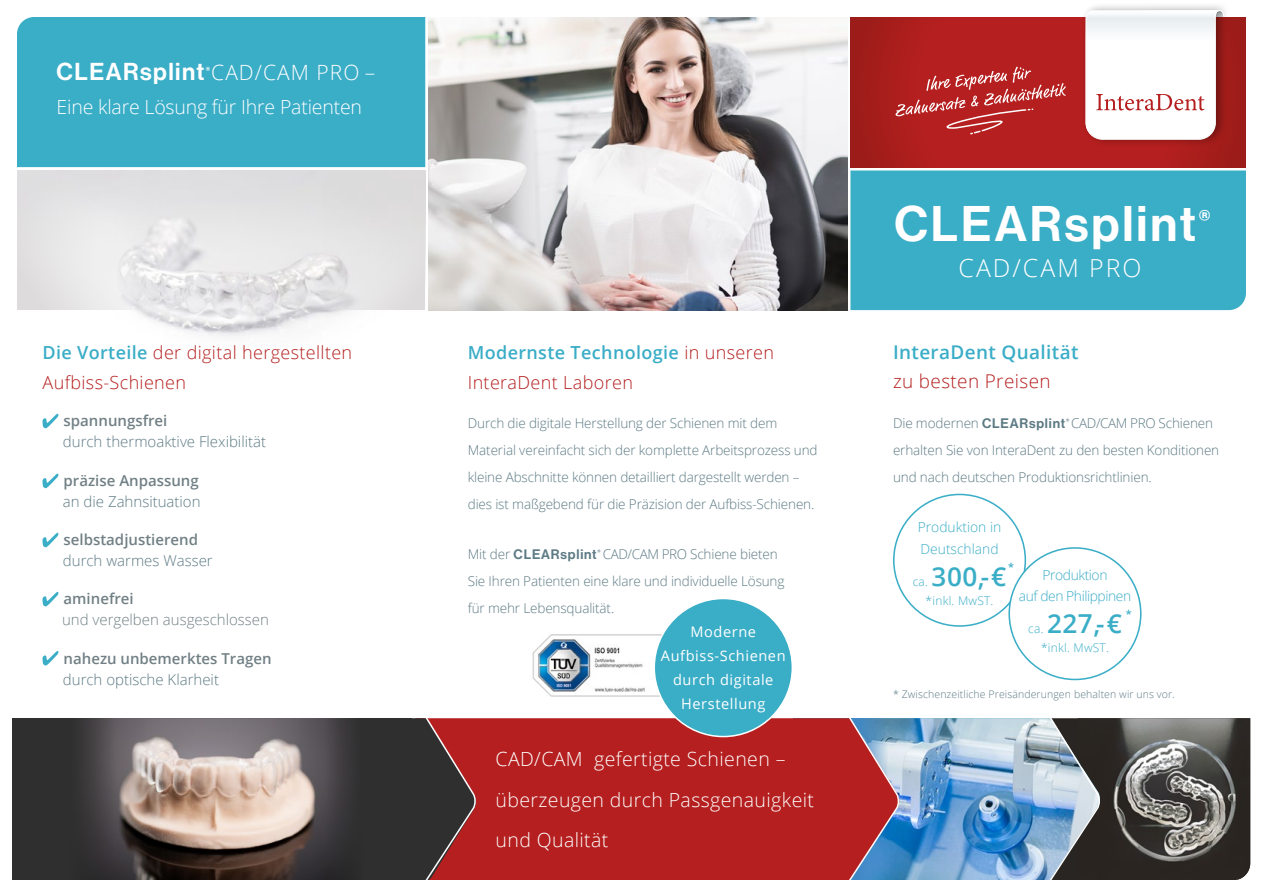
<style>
.page{position:relative;width:1263px;height:893px;background:#fff}
.page>*{position:absolute;margin:0;border:0;box-sizing:border-box;transform-origin:0 0}
.t1{font:49.05px "N Haas Grotesk DS Pro 65 Md";letter-spacing:.06em;color:#fff}
.t2{font:600 26.1px "Open Sans";letter-spacing:.02em;color:#3aadc7}
.t3{font:300 24.9px "Open Sans";letter-spacing:.08em;color:#fff}
.t4{font:24px "N Haas Grotesk DS Pro 65 Md";letter-spacing:.06em;color:#fff}
.t5{font:300 21px "Open Sans";letter-spacing:.05em;color:#fff}
.t6{font:300 19.5px/40.5px "Open Sans";letter-spacing:.02em;color:#fff}
.t7{font:300 19.5px "Open Sans";letter-spacing:-.01em;color:#fff}
.t8{font:600 18.9px "Open Sans";letter-spacing:.02em;color:#3aadc7}
.t9{font:300 18.9px "Open Sans";letter-spacing:.02em;color:#b51f1f}
.t10{font:300 18px/30px "Open Sans";letter-spacing:.02em;color:#b51f1f}
.t11{font:300 15px "Open Sans";color:#5c7a84}
.t12{font:600 15px "Open Sans";color:#718085}
.t13{font:300 15px "Open Sans";color:#718085}
.t14{font:14.55px/24px "Open Sans";letter-spacing:.04em;color:#fff;text-align:center}
.t15{font:300 13.8px/21.5px "Open Sans";letter-spacing:-.03em;color:#3aadc7;text-align:center}
.t16{font:300 13.8px/21.5px "Open Sans";color:#3aadc7}
.t17{font:300 13.5px/27px "Open Sans";letter-spacing:-.01em;color:#5c7a84}
.t18{font:300 11.85px "Open Sans";letter-spacing:.02em;color:#3aadc7}
.t19{font:600 10.8px "Open Sans";color:#3aadc7}
.t20{font:300 10.5px "Open Sans";letter-spacing:.01em;color:#5c7a84}
.t21{font:8.55px "N Haas Grotesk DS Pro 65 Md";color:#fff}
.s1{font-stretch:condensed}
.s2{font-weight:600;color:#3aadc7}
.s3{font-family:"N Haas Grotesk DS Pro 65 Md";font-weight:400}
.s4{font-weight:300;font-size:11.85px}
</style>
<div class="page">
<img style="left:532px;top:634px;width:130px;height:63px">
<svg style="left:850px;top:17px;width:396px;height:150px;background:#ad1e1d"></svg>
<div style="left:850px;top:171px;width:396px;height:139px;background:#3aadc7"></div>
<img style="left:136px;top:171px;width:215px;height:166px">
<svg style="left:43px;top:414px;width:15px;height:14px"></svg>
<svg style="left:43px;top:474px;width:15px;height:14px"></svg>
<svg style="left:43px;top:533px;width:15px;height:14px"></svg>
<svg style="left:43px;top:651px;width:15px;height:14px"></svg>
<svg style="left:43px;top:592px;width:15px;height:14px"></svg>
<div style="left:17px;top:17px;width:408px;height:150px;background:#3aadc7"></div>
<div style="left:477px;top:718px;width:370px;height:162px;background:#b51f1f"></div>
<svg style="left:411px;top:718px;width:66px;height:162px;background:#382d2d"></svg>
<img style="left:145px;top:718px;width:154px;height:162px">
<svg style="left:13px;top:718px;width:132px;height:162px;background:#434040"></svg>
<svg style="left:299px;top:718px;width:112px;height:162px;background:#403d3f"></svg>
<div style="left:324px;top:171px;width:101px;height:139px;background:#dddbdc"></div>
<div style="left:17px;top:171px;width:143px;height:139px;background:#e6e5e6"></div>
<div style="left:654px;top:598px;width:138px;height:138px;background:#3aadc7;border-radius:50%"></div>
<img style="left:428px;top:17px;width:419px;height:293px">
<div style="left:1081px;top:2px;width:150px;height:145px;background:#000;opacity:.35"></div>
<svg style="left:1085px;top:10px;width:139px;height:130px"></svg>
<svg style="left:895px;top:67px;width:171px;height:68px;background:#bc3837"></svg>
<img style="left:847px;top:718px;width:403px;height:162px">
<svg style="left:424px;top:718px;width:52px;height:162px;background:#6e2f2f"></svg>
<h3 class="t4" style="left:57px;top:57px;width:149px">CLEARsplint</h3>
<p class="t21" style="left:206px;top:65px;width:6px">®</p>
<h3 class="t5" style="left:211px;top:58px;width:166px">CAD/CAM PRO <span class="s1">–</span></h3>
<h3 class="t7" style="left:57px;top:94px;width:307px">Eine klare Lösung für Ihre Patienten</h3>
<h3 class="t10" style="left:43px;top:337px;width:311px"><span class="s2">Die Vorteile</span> der digital hergestellten<br>Aufbiss-Schienen</h3>
<p class="t12" style="left:64px;top:411px;width:105px">spannungsfrei</p>
<p class="t11" style="left:63px;top:432px;width:205px">durch thermoaktive Flexibilität</p>
<p class="t12" style="left:64px;top:470px;width:137px">präzise Anpassung</p>
<p class="t11" style="left:63px;top:491px;width:139px">an die Zahnsituation</p>
<p class="t12" style="left:64px;top:530px;width:136px">selbstadjustierend</p>
<p class="t11" style="left:63px;top:551px;width:151px">durch warmes Wasser</p>
<p class="t12" style="left:64px;top:589px;width:72px">aminefrei</p>
<p class="t13" style="left:62px;top:610px;width:208px">und vergelben ausgeschlossen</p>
<p class="t12" style="left:64px;top:648px;width:209px">nahezu unbemerktes Tragen</p>
<p class="t11" style="left:63px;top:669px;width:158px">durch optische Klarheit</p>
<h3 class="t10" style="left:468px;top:337px;width:308px"><span class="s2">Modernste Technologie</span> in unseren<br>InteraDent Laboren</h3>
<p class="t17" style="left:468px;top:410px;width:351px">Durch die digitale Herstellung der Schienen mit dem Material vereinfacht sich der komplette Arbeitsprozess und kleine Abschnitte können detailliert dargestellt werden – dies ist maßgebend für die Präzision der Aufbiss-Schienen.</p>
<p class="t17" style="left:468px;top:540px;width:318px">Mit der <span class="s3">CLEARsplint</span><sup>®</sup> CAD/CAM PRO Schiene bieten<br>Sie Ihren Patienten eine klare und individuelle Lösung für mehr Lebensqualität.</p>
<p class="t14" style="left:661px;top:619px;width:126px">Moderne<br>Aufbiss-Schienen durch digitale<br>Herstellung</p>
<h3 class="t6" style="left:496px;top:738px;width:320px">CAD/CAM gefertigte Schienen – überzeugen durch Passgenauigkeit und Qualität</h3>
<h1 class="t1" style="left:894px;top:195px;width:318px">CLEARsplint<sup>®</sup></h1>
<h3 class="t3" style="left:958px;top:251px;width:184px">CAD/CAM PRO</h3>
<h3 class="t8" style="left:893px;top:340px;width:187px">InteraDent Qualität</h3>
<h3 class="t9" style="left:893px;top:368px;width:159px">zu besten Preisen</h3>
<p class="t17" style="left:893px;top:410px;width:328px">Die modernen <span class="s3">CLEARsplint</span><sup>®</sup> CAD/CAM PRO Schienen erhalten Sie von InteraDent zu den besten Konditionen und nach deutschen Produktionsrichtlinien.</p>
<p class="t16" style="left:918px;top:516px;width:85px">Produktion in<br>Deutschland</p>
<h2 class="t2" style="left:913px;top:559px;width:95px"><span class="s4">ca.</span> 300,- €</h2>
<p class="t19" style="left:1008px;top:560px;width:7px">*</p>
<p class="t15" style="left:1019px;top:563px;width:114px">Produktion<br>auf den Philippinen</p>
<h2 class="t2" style="left:1028px;top:606px;width:95px"><span class="s4">ca.</span> 227,- €</h2>
<p class="t18" style="left:926px;top:592px;width:69px">*inkl. MwST.</p>
<p class="t19" style="left:1126px;top:607px;width:7px">*</p>
<p class="t18" style="left:1041px;top:640px;width:69px">*inkl. MwST.</p>
<p class="t20" style="left:893px;top:687px;width:283px">* Zwischenzeitliche Preisänderungen behalten wir uns vor.</p>
</div>
